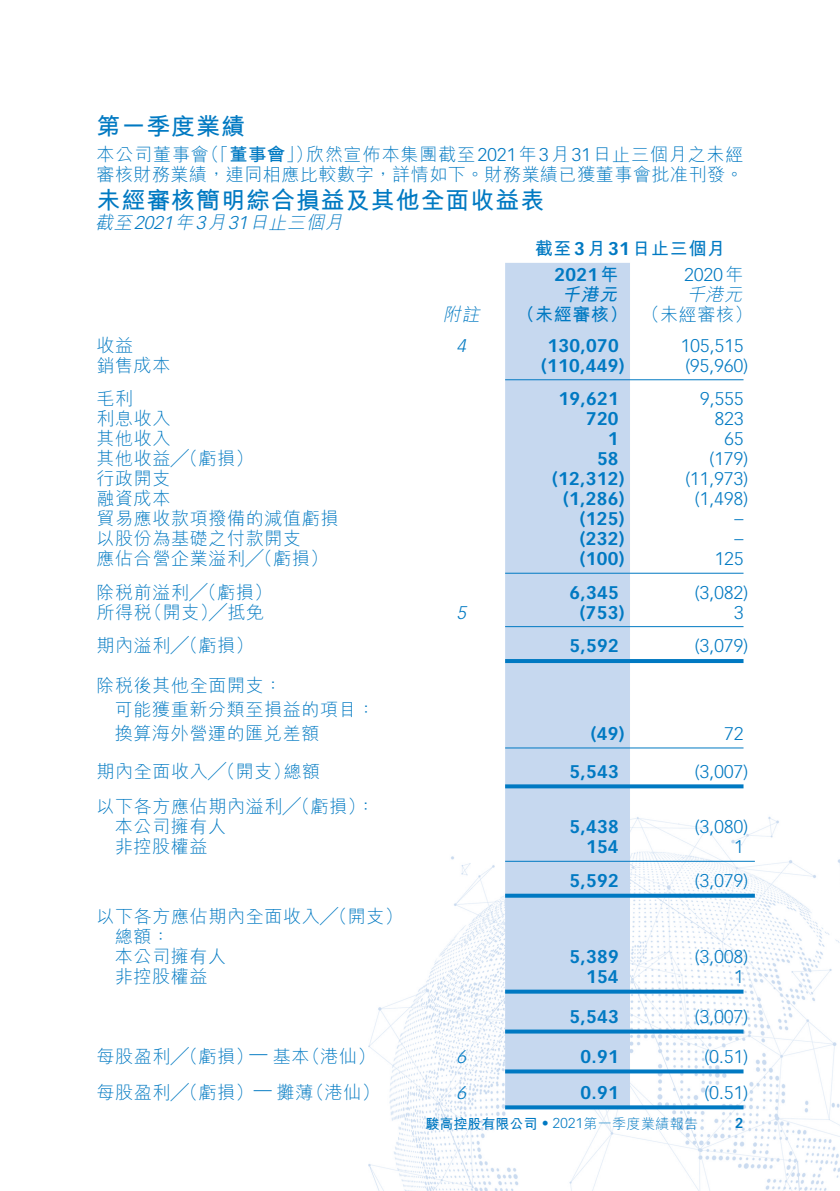
<style>
.page{position:relative;width:840px;height:1191px;background:#fff}
.page>*{position:absolute;margin:0;border:0;box-sizing:border-box;transform-origin:0 0}
._01_H1{font:700 24px "M Hei HK";letter-spacing:.04em;color:#0079c2}
._50_Table_txt{font:300 18px "M Hei HK";letter-spacing:.035em;color:#0079c2}
._50_Table_txt-2{font:300 18px "Vectora LT Std";letter-spacing:.015em;color:#0079c2}
._50_Table_txt-3{font:700 18px "Vectora LT Std";letter-spacing:.02em;color:#0079c2}
._00_txt{font:300 18px/20px "M Hei HK";letter-spacing:.03em;color:#0079c2}
._00_txt-2{font:300 18px "M Hei HK";letter-spacing:.05em;color:#0079c2}
._50_Table_txt-4{font:700 18px "M Hei HK";letter-spacing:.04em;color:#0079c2}
._00_txt-3{font:italic 300 18px "M Hei HK";color:#0079c2}
._50_Table_txt-5{font:italic 300 18px "M Hei HK";color:#0079c2}
._50_Table_txt-6{font:italic 300 18px "Vectora LT Std";color:#0079c2}
._50_Table_txt-7{font:italic 700 18px "M Hei HK";color:#0079c2}
.t1{font:700 14px "M Hei HK";color:#0079c2}
.t2{font:700 14px "Vectora LT Std";color:#0079c2}
.s1{font-weight:700}
.s2{font-family:"Vectora LT Std"}
.s3{font-family:"M Hei HK"}
.s4{font-family:"Frutiger LT Std";font-weight:300}
.s5{font-family:"Vectora LT Std";font-weight:300}
.s6{font-weight:300}
</style>
<div class="page">
<img style="left:368px;top:263px;width:471px;height:928px">
<div style="left:505px;top:263px;width:124px;height:842px;background:#c6d8ef"></div>
<hr style="left:505px;top:379px;width:124px;height:1px;background:#0079c2">
<hr style="left:629px;top:379px;width:114px;height:1px;background:#0079c2">
<hr style="left:505px;top:572px;width:124px;height:1px;background:#0079c2">
<hr style="left:629px;top:572px;width:114px;height:1px;background:#0079c2">
<hr style="left:505px;top:626px;width:124px;height:1px;background:#0079c2">
<hr style="left:629px;top:626px;width:114px;height:1px;background:#0079c2">
<hr style="left:505px;top:659px;width:124px;height:4px;background:#0079c2">
<hr style="left:629px;top:659px;width:114px;height:4px;background:#0079c2">
<hr style="left:505px;top:747px;width:124px;height:1px;background:#0079c2">
<hr style="left:629px;top:747px;width:114px;height:1px;background:#0079c2">
<svg style="left:505px;top:784px;width:124px;height:4px"></svg>
<svg style="left:629px;top:784px;width:114px;height:4px"></svg>
<hr style="left:505px;top:860px;width:124px;height:1px;background:#0079c2">
<hr style="left:629px;top:860px;width:125px;height:1px;background:#0079c2">
<svg style="left:505px;top:893px;width:124px;height:4px"></svg>
<svg style="left:629px;top:893px;width:125px;height:4px"></svg>
<svg style="left:505px;top:989px;width:124px;height:4px"></svg>
<svg style="left:629px;top:989px;width:114px;height:4px"></svg>
<svg style="left:505px;top:1029px;width:124px;height:4px"></svg>
<svg style="left:629px;top:1029px;width:114px;height:4px"></svg>
<svg style="left:505px;top:1069px;width:124px;height:4px"></svg>
<svg style="left:629px;top:1069px;width:114px;height:4px"></svg>
<svg style="left:505px;top:1105px;width:124px;height:4px"></svg>
<svg style="left:629px;top:1105px;width:114px;height:4px"></svg>
<p class="_01_H1" style="left:96px;top:109px;width:150px">第一季度業績</p>
<p class="_00_txt" style="left:201px;top:144px;width:113px">（「<span class="s1">董事會</span>」）</p>
<p class="_00_txt" style="left:96px;top:144px;width:648px">本公司董事會<br>審核財務業績，連同相應比較數字，詳情如下。財務業績已獲董事會批准刊發。</p>
<p class="_01_H1" style="left:96px;top:183px;width:449px">未經審核簡明綜合損益及其他全面收益表</p>
<p class="_00_txt-3" style="left:95px;top:213px;width:252px">截至<span class="s2">2021</span>年<span class="s2">3</span>月<span class="s2">31</span>日止三個月</p>
<p class="_50_Table_txt-4" style="left:534px;top:235px;width:192px">截至<span class="s2">3</span>月<span class="s2">31</span>日止三個月</p>
<p class="_50_Table_txt-2" style="left:684px;top:264px;width:60px">2020 <span class="s3">年</span></p>
<p class="_00_txt-2" style="left:306px;top:145px;width:438px">欣然宣佈本集團截至<span class="s2">2021</span>年<span class="s2">3</span>月<span class="s2">31</span>日止三個月之未經</p>
<p class="_50_Table_txt-3" style="left:554px;top:263px;width:66px">2021<span class="s3">年</span></p>
<p class="_50_Table_txt-7" style="left:561px;top:281px;width:62px">千港元</p>
<p class="_50_Table_txt-5" style="left:686px;top:285px;width:61px">千港元</p>
<p class="_50_Table_txt-5" style="left:442px;top:305px;width:42px">附註</p>
<p class="_50_Table_txt-4" style="left:516px;top:301px;width:112px">（未經審核）</p>
<p class="_50_Table_txt" style="left:641px;top:305px;width:112px">（未經審核(</p>
<p class="_50_Table_txt" style="left:96px;top:336px;width:38px">收益</p>
<p class="_50_Table_txt" style="left:96px;top:356px;width:75px">銷售成本</p>
<p class="_50_Table_txt-6" style="left:456px;top:335px;width:15px">4</p>
<p class="_50_Table_txt-3" style="left:547px;top:334px;width:73px">130,070</p>
<p class="_50_Table_txt-3" style="left:540px;top:354px;width:85px">)110,449(</p>
<p class="_50_Table_txt-2" style="left:680px;top:335px;width:64px">105,515</p>
<p class="_50_Table_txt-2" style="left:685px;top:355px;width:64px">)95,960(</p>
<p class="_50_Table_txt" style="left:96px;top:389px;width:38px">毛利</p>
<p class="_50_Table_txt" style="left:96px;top:409px;width:75px">利息收入</p>
<p class="_50_Table_txt-3" style="left:558px;top:388px;width:62px">19,621</p>
<p class="_50_Table_txt-3" style="left:585px;top:408px;width:34px">720</p>
<p class="_50_Table_txt-2" style="left:699px;top:388px;width:45px">9,555</p>
<p class="_50_Table_txt-2" style="left:714px;top:408px;width:30px">823</p>
<p class="_50_Table_txt" style="left:96px;top:429px;width:75px">其他收入</p>
<p class="_50_Table_txt-3" style="left:607px;top:428px;width:12px">1</p>
<p class="_50_Table_txt-2" style="left:724px;top:428px;width:21px">65</p>
<p class="_50_Table_txt" style="left:96px;top:449px;width:158px">其他收益╱（虧損(</p>
<p class="_50_Table_txt-3" style="left:596px;top:448px;width:23px">58</p>
<p class="_50_Table_txt-2" style="left:709px;top:448px;width:40px">)179(</p>
<p class="_50_Table_txt" style="left:96px;top:469px;width:75px">行政開支</p>
<p class="_50_Table_txt" style="left:96px;top:489px;width:75px">融資成本</p>
<p class="_50_Table_txt" style="left:96px;top:509px;width:243px">貿易應收款項撥備的減值虧損</p>
<p class="_50_Table_txt" style="left:96px;top:529px;width:206px">以股份為基礎之付款開支</p>
<p class="_50_Table_txt" style="left:96px;top:549px;width:233px">應佔合營企業溢利╱（虧損(</p>
<p class="_50_Table_txt-3" style="left:551px;top:468px;width:74px">)12,312(</p>
<p class="_50_Table_txt-3" style="left:562px;top:488px;width:63px">)1,286(</p>
<p class="_50_Table_txt-3" style="left:579px;top:508px;width:46px">)125(</p>
<p class="_50_Table_txt-3" style="left:579px;top:528px;width:46px">)232(</p>
<p class="_50_Table_txt-3" style="left:579px;top:548px;width:46px">)100(</p>
<p class="_50_Table_txt-2" style="left:685px;top:468px;width:64px">)11,973(</p>
<p class="_50_Table_txt-2" style="left:694px;top:488px;width:55px">)1,498(</p>
<p class="_50_Table_txt-2" style="left:734px;top:508px;width:10px">–</p>
<p class="_50_Table_txt-2" style="left:734px;top:528px;width:10px">–</p>
<p class="_50_Table_txt-2" style="left:714px;top:548px;width:30px">125</p>
<p class="_50_Table_txt" style="left:96px;top:583px;width:177px">除稅前溢利╱（虧損(</p>
<p class="_50_Table_txt" style="left:144px;top:603px;width:121px">（開支）╱抵免</p>
<p class="_50_Table_txt" style="left:96px;top:603px;width:57px">所得稅</p>
<p class="_50_Table_txt-6" style="left:456px;top:602px;width:15px">5</p>
<p class="_50_Table_txt-3" style="left:569px;top:581px;width:51px">6,345</p>
<p class="_50_Table_txt-3" style="left:579px;top:601px;width:46px">)753(</p>
<p class="_50_Table_txt-2" style="left:694px;top:582px;width:55px">)3,082(</p>
<p class="_50_Table_txt-2" style="left:733px;top:602px;width:11px">3</p>
<p class="_50_Table_txt" style="left:96px;top:636px;width:158px">期內溢利╱（虧損(</p>
<p class="_50_Table_txt" style="left:96px;top:676px;width:187px">除稅後其他全面開支：</p>
<p class="_50_Table_txt" style="left:115px;top:700px;width:262px">可能獲重新分類至損益的項目：</p>
<p class="_50_Table_txt-3" style="left:569px;top:635px;width:51px">5,592</p>
<p class="_50_Table_txt-2" style="left:694px;top:635px;width:55px">)3,079(</p>
<p class="_50_Table_txt" style="left:115px;top:724px;width:206px">換算海外營運的匯兌差額</p>
<p class="_50_Table_txt-3" style="left:590px;top:723px;width:35px">)49(</p>
<p class="_50_Table_txt-2" style="left:724px;top:723px;width:21px">72</p>
<p class="_50_Table_txt" style="left:96px;top:761px;width:196px">期內全面收入╱（開支）</p>
<p class="_50_Table_txt" style="left:96px;top:797px;width:279px">以下各方應佔期內溢利╱（虧損：(</p>
<p class="_50_Table_txt" style="left:283px;top:761px;width:38px">總額</p>
<p class="_50_Table_txt" style="left:115px;top:817px;width:113px">本公司擁有人</p>
<p class="_50_Table_txt-3" style="left:569px;top:760px;width:51px">5,543</p>
<p class="_50_Table_txt-3" style="left:569px;top:816px;width:51px">5,438</p>
<p class="_50_Table_txt-2" style="left:694px;top:760px;width:55px">)3,007(</p>
<p class="_50_Table_txt-2" style="left:694px;top:816px;width:55px">)3,080(</p>
<p class="_50_Table_txt" style="left:115px;top:837px;width:94px">非控股權益</p>
<p class="_50_Table_txt-3" style="left:585px;top:836px;width:34px">154</p>
<p class="_50_Table_txt-2" style="left:733px;top:836px;width:11px">1</p>
<p class="_50_Table_txt-3" style="left:569px;top:869px;width:51px">5,592</p>
<p class="_50_Table_txt-2" style="left:694px;top:870px;width:55px">)3,079(</p>
<p class="_50_Table_txt" style="left:96px;top:907px;width:307px">以下各方應佔期內全面收入╱（開支(</p>
<p class="_50_Table_txt" style="left:115px;top:927px;width:56px">總額：</p>
<p class="_50_Table_txt" style="left:115px;top:947px;width:113px">本公司擁有人</p>
<p class="_50_Table_txt-3" style="left:569px;top:945px;width:51px">5,389</p>
<p class="_50_Table_txt-2" style="left:694px;top:946px;width:55px">)3,008(</p>
<p class="_50_Table_txt" style="left:115px;top:967px;width:94px">非控股權益</p>
<p class="_50_Table_txt-3" style="left:585px;top:965px;width:34px">154</p>
<p class="_50_Table_txt-2" style="left:733px;top:966px;width:11px">1</p>
<p class="_50_Table_txt-3" style="left:569px;top:1005px;width:51px">5,543</p>
<p class="_50_Table_txt-2" style="left:694px;top:1006px;width:55px">)3,007(</p>
<p class="_50_Table_txt" style="left:96px;top:1046px;width:214px">每股盈利╱（虧損）<span class="s2">—</span> 基本</p>
<p class="_50_Table_txt" style="left:302px;top:1046px;width:75px">（港仙(</p>
<p class="_50_Table_txt-6" style="left:456px;top:1045px;width:15px">6</p>
<p class="_50_Table_txt-3" style="left:580px;top:1045px;width:40px">0.91</p>
<p class="_50_Table_txt-2" style="left:704px;top:1045px;width:45px">)0.51(</p>
<p class="_50_Table_txt" style="left:96px;top:1082px;width:218px">每股盈利╱（虧損）<span class="s2">—</span> 攤薄</p>
<p class="_50_Table_txt" style="left:306px;top:1082px;width:75px">（港仙(</p>
<p class="_50_Table_txt-6" style="left:456px;top:1081px;width:15px">6</p>
<p class="_50_Table_txt-3" style="left:580px;top:1081px;width:40px">0.91</p>
<p class="_50_Table_txt-2" style="left:704px;top:1081px;width:45px">)0.51(</p>
<p class="t1" style="left:425px;top:1113px;width:274px">駿高控股有限公司 <span class="s4">•</span> <span class="s5">2021</span><span class="s6">第一季度業績報告</span></p>
<p class="t2" style="left:734px;top:1114px;width:10px">2</p>
</div>
